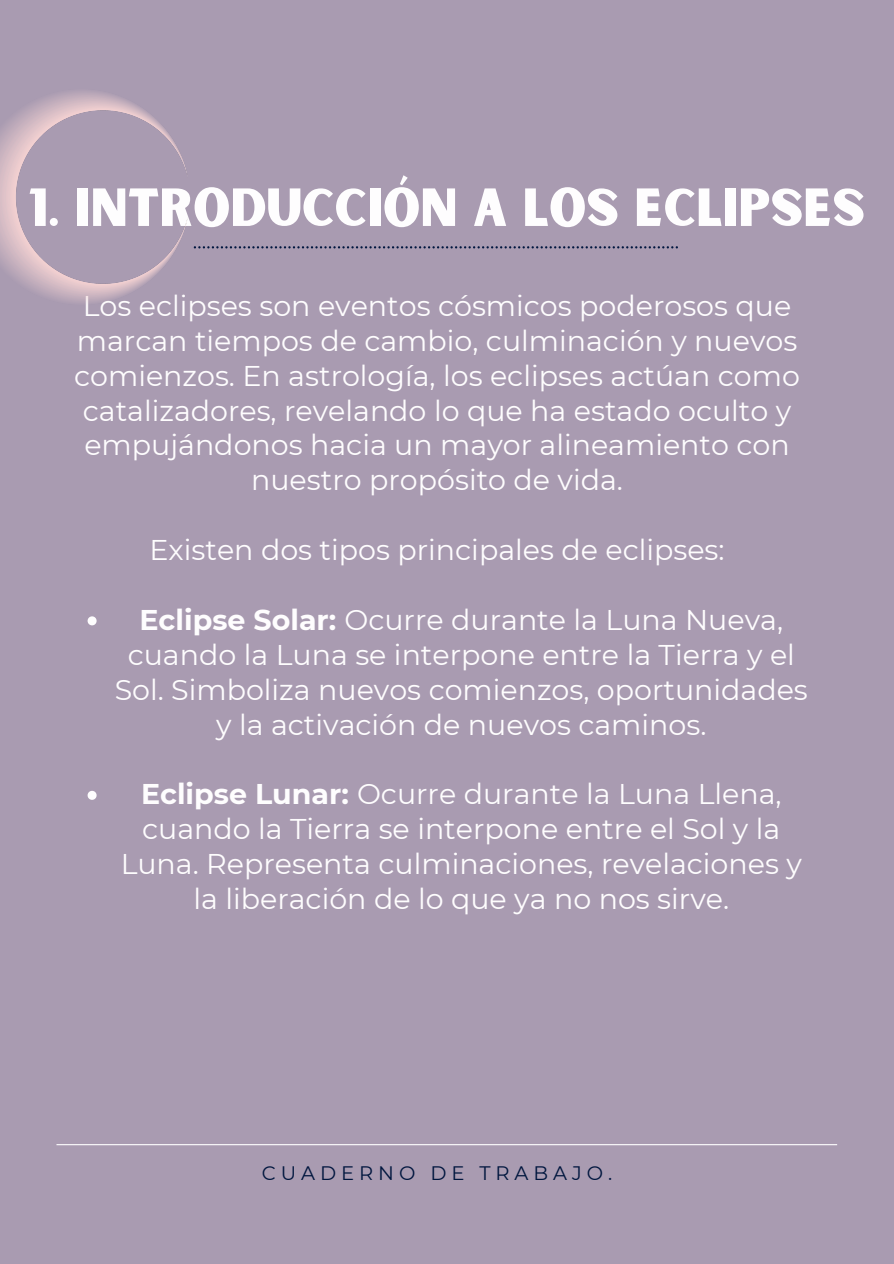
<style>
.page{position:relative;width:894px;height:1264px;background:#fff}
.page>*{position:absolute;margin:0;border:0;box-sizing:border-box;transform-origin:0 0}
.t1{font:51.15px "Sunborn Sans One";color:#fefdfe}
.t2{font:28.5px/34.8px "Montserrat";color:#fefdfe;text-align:center}
.t3{font:19.5px "Montserrat";letter-spacing:.255em;color:#00163e}
.s1{font-weight:700}
</style>
<div class="page">
<div style="left:0;top:0;width:893px;height:1263px;background:#a99bb1"></div>
<svg style="left:88px;top:616px;width:9px;height:9px"></svg>
<svg style="left:88px;top:790px;width:9px;height:9px"></svg>
<hr style="left:56px;top:1144px;width:780px;height:1px;background:#fefdfe">
<svg style="left:194px;top:246px;width:483px;height:2px"></svg>
<img style="left:0;top:92px;width:187px;height:210px">
<p class="t1" style="left:29px;top:175px;width:837px">1. INTRODUCCIÓN A LOS ECLIPSES</p>
<p class="t2" style="left:74px;top:288px;width:727px">Los eclipses son eventos cósmicos poderosos que marcan tiempos de cambio, culminación y nuevos comienzos. En astrología, los eclipses actúan como catalizadores, revelando lo que ha estado oculto y empujándonos hacia un mayor alineamiento con nuestro propósito de vida.</p>
<h1 class="t2" style="left:149px;top:532px;width:576px">Existen dos tipos principales de eclipses:</h1>
<h2 class="t2" style="left:115px;top:602px;width:694px"><span class="s1">Eclipse Solar:</span> Ocurre durante la Luna Nueva, cuando la Luna se interpone entre la Tierra y el Sol. Simboliza nuevos comienzos, oportunidades y la activación de nuevos caminos.</h2>
<h2 class="t2" style="left:121px;top:776px;width:682px"><span class="s1">Eclipse Lunar:</span> Ocurre durante la Luna Llena, cuando la Tierra se interpone entre el Sol y la Luna. Representa culminaciones, revelaciones y la liberación de lo que ya no nos sirve.</h2>
<p class="t3" style="left:262px;top:1160px;width:352px">CUADERNO DE TRABAJO.</p>
</div>
